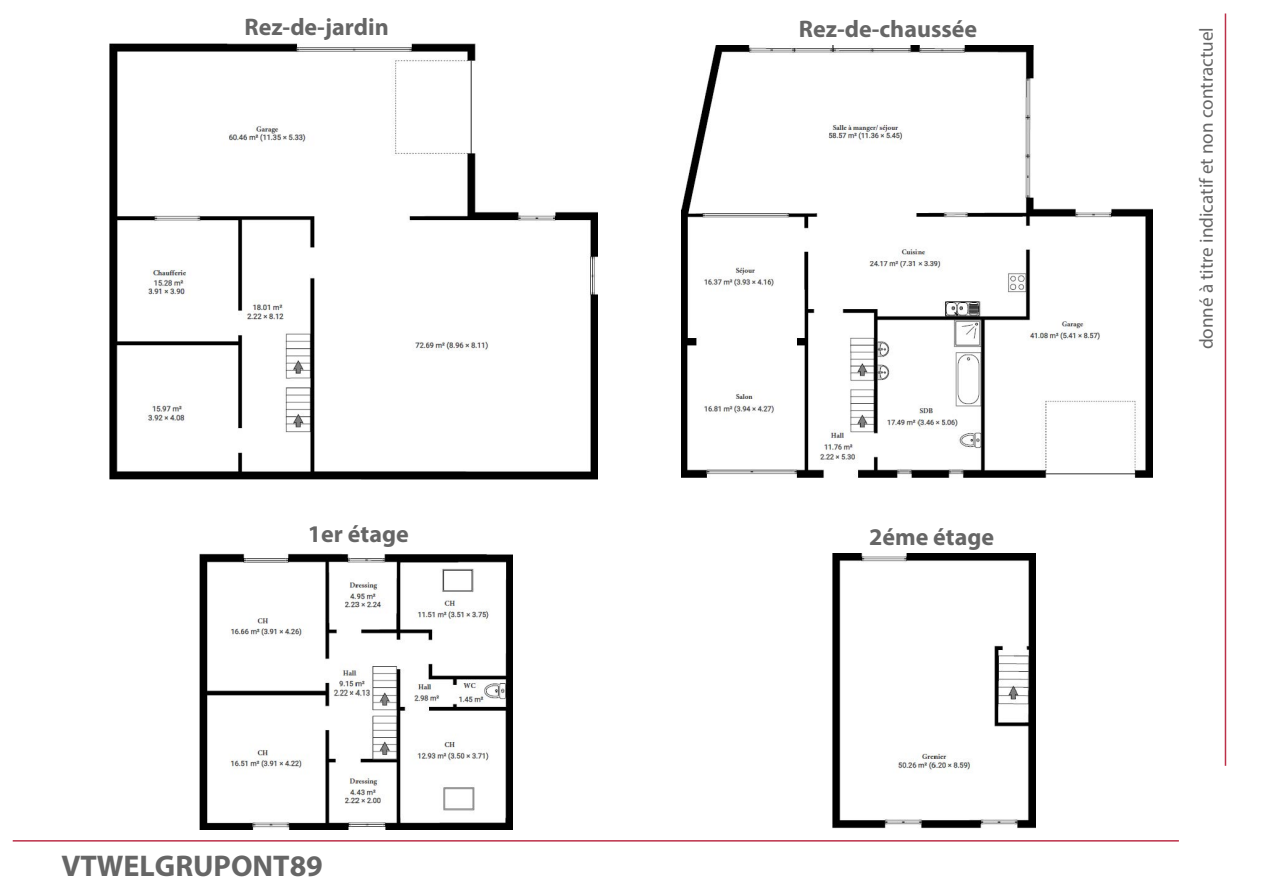
<style>
.page{position:relative;width:1263px;height:893px;background:#fff}
.page>*{position:absolute;margin:0;border:0;box-sizing:border-box;transform-origin:0 0}
.t1{font:700 30px "Myriad Pro";color:#666}
.t2{font:700 24px "Myriad Pro";color:#666}
.t3{font:19.2px "Myriad Pro";color:#666}
</style>
<div class="page">
<hr style="left:13px;top:840px;width:1166px;height:1px;background:#bc2f48">
<hr style="left:1225px;top:13px;width:1px;height:752px;background:#bc2f48">
<img style="left:110px;top:43px;width:487px;height:436px">
<img style="left:682px;top:45px;width:470px;height:433px">
<img style="left:199px;top:553px;width:314px;height:276px">
<img style="left:833px;top:553px;width:202px;height:275px">
<p class="t2" style="left:244px;top:12px;width:146px">Rez-de-jardin</p>
<p class="t2" style="left:799px;top:13px;width:180px">Rez-de-chaussée</p>
<p class="t2" style="left:308px;top:518px;width:102px">1er étage</p>
<p class="t2" style="left:869px;top:521px;width:127px">2éme étage</p>
<p class="t1" style="left:61px;top:846px;width:263px">VTWELGRUPONT89</p>
<p class="t3" style="left:1195px;top:349px;width:323px;rotate:-90deg">donné à titre indicatif et non contractuel</p>
</div>
